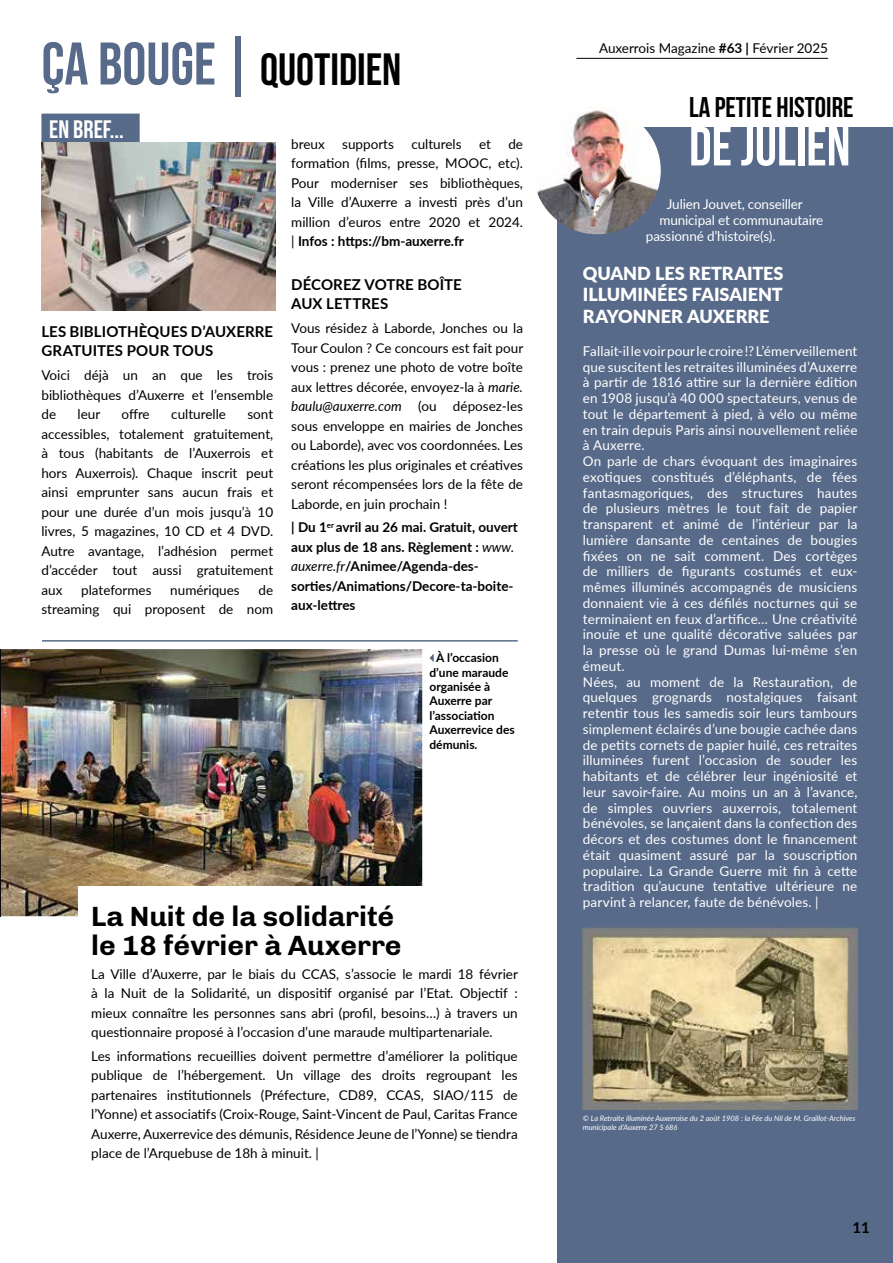
<style>
.page{position:relative;width:893px;height:1263px;background:#fff}
.page>*{position:absolute;margin:0;border:0;box-sizing:border-box;transform-origin:0 0}
.t1{font:700 55.5px "Bebas Neue";color:#fff}
.t2{font:45px "Bebas Neue";color:#000}
.t3{font:700 28.5px/28.5px "Chivo";color:#000}
.t4{font:700 28.5px "Bebas Neue";color:#000}
.t5{font:700 25.2px "Bebas Neue";color:#fff}
.t6{font:900 18px/21.6px "Lato";color:#fff;text-align:justify}
.t7{font:700 15px/19.5px "Lato";letter-spacing:.005em;color:#000}
.t8{font:13.5px/19.5px "Lato";color:#000;text-align:justify}
.t9{font:13.5px/15.8px "Lato";letter-spacing:.01em;color:#fff}
.t10{font:700 13.5px/19.5px "Lato";color:#000}
.t11{font:13.5px "Lato";letter-spacing:-.01em;color:#fff}
.t12{font:700 12px/14.4px "Lato";color:#000}
.t13{font:italic 7.5px/9px "Lato";color:#fff}
.s1{font-size:60px;color:#586a89}
.s2{font-weight:700}
.s3{font-style:italic}
.s4{font-weight:400;font-style:italic}
</style>
<div class="page">
<div style="left:557px;top:127px;width:336px;height:1136px;background:#586a89"></div>
<hr style="left:42px;top:640px;width:476px;height:2px;background:#586a89">
<div style="left:41px;top:114px;width:99px;height:30px;background:#586a89"></div>
<img style="left:1px;top:649px;width:421px;height:267px">
<div style="left:78px;top:887px;width:452px;height:322px;background:#fff"></div>
<img style="left:583px;top:928px;width:275px;height:182px">
<hr style="left:576px;top:58px;width:252px;height:1px;background:#000">
<img style="left:533px;top:107px;width:128px;height:127px;border-radius:64px">
<img style="left:42px;top:143px;width:234px;height:168px">
<svg style="left:429px;top:654px;width:5px;height:8px"></svg>
<img style="left:0;top:649px;width:1px;height:267px">
<h2 class="t2" style="left:41px;top:43px;width:362px"><span class="s1">ÇA BOUGE|</span> QUOTIDIEN</h2>
<h3 class="t5" style="left:49px;top:115px;width:76px">EN BREF...</h3>
<p class="t7" style="left:41px;top:321px;width:233px">LES BIBLIOTHÈQUES D’AUXERRE<br>GRATUITES POUR TOUS</p>
<p class="t8" style="left:41px;top:365px;width:233px">Voici déjà un an que les trois bibliothèques d’Auxerre et l’ensemble de</p>
<p class="t8" style="left:78px;top:404px;width:24px">leur</p>
<p class="t8" style="left:122px;top:404px;width:30px">offre</p>
<p class="t8" style="left:171px;top:404px;width:56px">culturelle</p>
<p class="t8" style="left:41px;top:404px;width:233px;text-indent:206px">sont accessibles, totalement gratuitement, à tous (habitants de l’Auxerrois et hors Auxerrois). Chaque inscrit peut ainsi emprunter sans aucun frais et pour une durée d’un mois jusqu’à 10 livres, 5 magazines, 10 CD et 4 DVD.<br>Autre avantage, l’adhésion permet d’accéder tout aussi gratuitement aux</p>
<p class="t8" style="left:41px;top:579px;width:233px;text-align:right">de<br>streaming qui proposent de nom</p>
<p class="t8" style="left:81px;top:579px;width:72px">plateformes</p>
<p class="t8" style="left:170px;top:579px;width:71px">numériques</p>
<p class="t8" style="left:291px;top:134px;width:233px;text-indent:217px">de formation (films, presse, MOOC, etc).<br>Pour moderniser ses bibliothèques, la Ville d’Auxerre a investi près d’un million d’euros entre 2020 et 2024. | <span class="s2">Infos : https://bm-auxerre.fr</span></p>
<p class="t7" style="left:291px;top:274px;width:172px">DÉCOREZ VOTRE BOÎTE<br>AUX LETTRES</p>
<p class="t8" style="left:291px;top:318px;width:234px">Vous résidez à Laborde, Jonches ou la Tour Coulon ? Ce concours est fait pour vous : prenez une photo de votre boîte aux lettres décorée, envoyez-la à <span class="s3">marie. baulu@auxerre.com</span> (ou déposez-les sous enveloppe en mairies de Jonches ou Laborde), avec vos coordonnées. Les créations les plus originales et créatives seront récompensées lors de la fête de Laborde, en juin prochain !</p>
<p class="t10" style="left:291px;top:517px;width:228px">| Du 1<sup>er</sup> avril au 26 mai. Gratuit, ouvert aux plus de 18 ans. Règlement : <span class="s4">www. auxerre.fr</span>/Animee/Agenda-des&shy;sorties/Animations/Decore-ta-boite&shy;aux-lettres</p>
<p class="t8" style="left:291px;top:134px;width:35px">breux</p>
<p class="t8" style="left:342px;top:134px;width:53px">supports</p>
<p class="t8" style="left:411px;top:134px;width:52px">culturels</p>
<p class="t8" style="left:479px;top:134px;width:13px">et</p>
<p class="t12" style="left:429px;top:650px;width:87px;text-indent:7px">À l’occasion d’une maraude organisée à<br>Auxerre par l’association<br>Auxerrevice des démunis.</p>
<h3 class="t3" style="left:91px;top:902px;width:312px">La Nuit de la solidarité le 18 février à Auxerre</h3>
<p class="t8" style="left:91px;top:963px;width:428px">La Ville d’Auxerre, par le biais du CCAS, s’associe le mardi 18 février à la Nuit de la Solidarité, un dispositif organisé par l’Etat. Objectif : mieux connaître les personnes sans abri (profil, besoins…) à travers un questionnaire proposé à l’occasion d’une maraude multipartenariale.</p>
<p class="t8" style="left:91px;top:1045px;width:428px">Les informations recueillies doivent permettre d’améliorer la politique publique de l’hébergement. Un village des droits regroupant les partenaires institutionnels (Préfecture, CD89, CCAS, SIAO/115 de l’Yonne) et associatifs (Croix-Rouge, Saint-Vincent de Paul, Caritas France Auxerre, Auxerrevice des démunis, Résidence Jeune de l’Yonne) se tiendra place de l’Arquebuse de 18h à minuit. |</p>
<p class="t8" style="left:599px;top:38px;width:231px">Auxerrois Magazine <span class="s2">#63 |</span> Février 2025</p>
<h3 class="t4" style="left:689px;top:92px;width:166px">LA PETITE HISTOIRE</h3>
<h1 class="t1" style="left:689px;top:116px;width:163px">DE JULIEN</h1>
<p class="t11" style="left:667px;top:194px;width:137px">Julien Jouvet, conseiller</p>
<p class="t11" style="left:659px;top:210px;width:165px">municipal et communautaire</p>
<p class="t11" style="left:646px;top:227px;width:131px">passionné d’histoire(s).</p>
<h3 class="t6" style="left:583px;top:262px;width:202px">QUAND LES RETRAITES ILLUMINÉES FAISAIENT RAYONNER AUXERRE</h3>
<p class="t9" style="left:583px;top:342px;width:276px">Fallait-il le voir pour le croire !? L’émerveillement que suscitent les retraites illuminées d’Auxerre à partir de 1816 attire sur la dernière édition en 1908 jusqu’à 40 000 spectateurs, venus de tout le département à pied, à vélo ou même en train depuis Paris ainsi nouvellement reliée à Auxerre.<br>On parle de chars évoquant des imaginaires exotiques constitués d’éléphants, de fées fantasmagoriques, des structures hautes de plusieurs mètres le tout fait de papier transparent et animé de l’intérieur par la lumière dansante de centaines de bougies fixées on ne sait comment. Des cortèges de milliers de figurants costumés et eux&shy;mêmes illuminés accompagnés de musiciens donnaient vie à ces défilés nocturnes qui se terminaient en feux d’artifice… Une créativité inouïe et une qualité décorative saluées par la presse où le grand Dumas lui-même s’en émeut.<br>Nées, au moment de la Restauration, de quelques grognards nostalgiques faisant retentir tous les samedis soir leurs tambours simplement éclairés d’une bougie cachée dans de petits cornets de papier huilé, ces retraites illuminées furent l’occasion de souder les habitants et de célébrer leur ingéniosité et leur savoir-faire. Au moins un an à l’avance, de simples ouvriers auxerrois, totalement bénévoles, se lançaient dans la confection des décors et des costumes dont le financement était quasiment assuré par la souscription populaire. La Grande Guerre mit fin à cette tradition qu’aucune tentative ultérieure ne parvint à relancer, faute de bénévoles. |</p>
<p class="t13" style="left:583px;top:1114px;width:274px">© La Retraite illuminée Auxerroise du 2 août 1908 : la Fée du Nil de M. Graillot-Archives municipale d’Auxerre 27 S 686</p>
<p class="t7" style="left:852px;top:1217px;width:19px">11</p>
</div>
